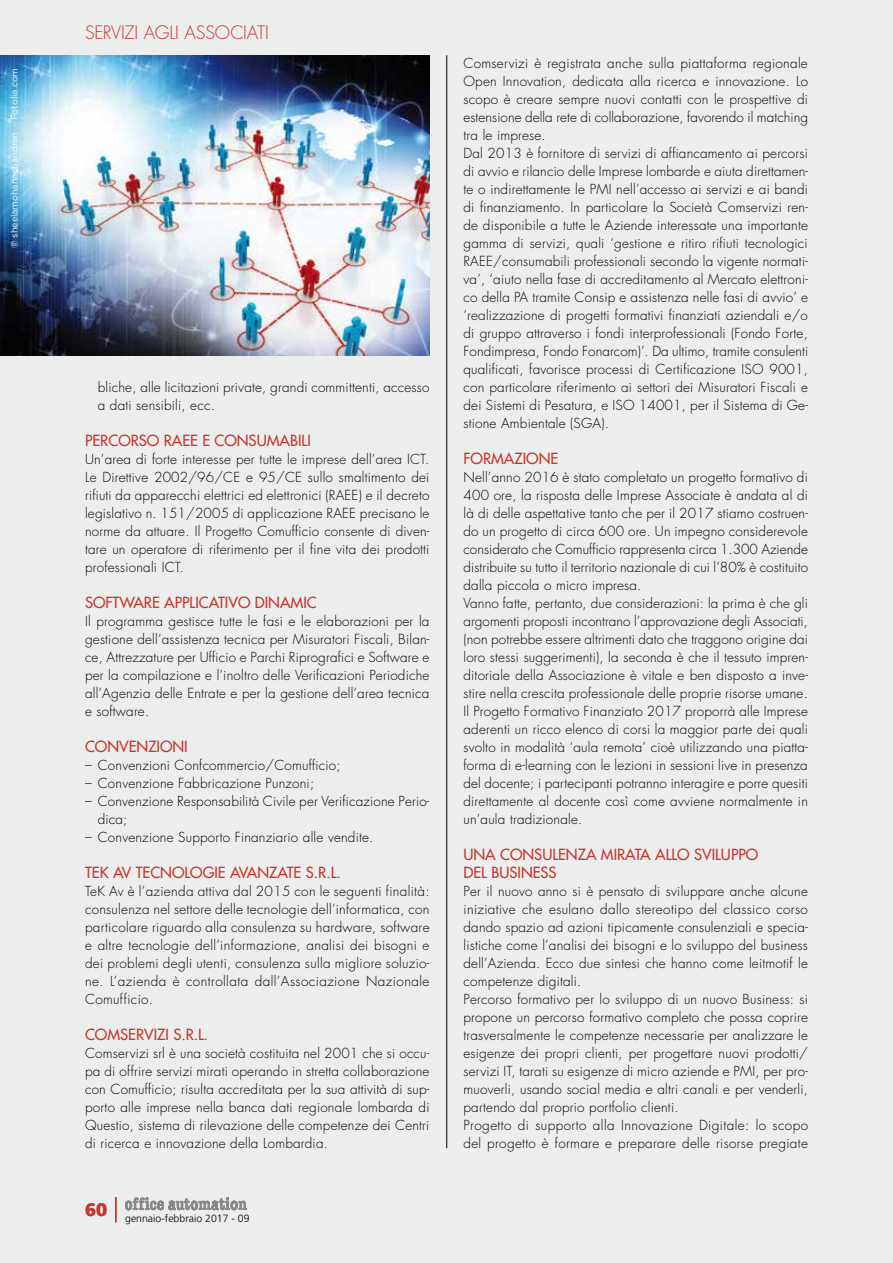
<style>
.page{position:relative;width:893px;height:1263px;background:#eceded}
.page>*{position:absolute;margin:0;border:0;box-sizing:border-box;transform-origin:0 0}
.t1{font:300 18px "Futura";letter-spacing:-.015em;color:#c7362b}
.t2{font:900 18px "Frutiger";color:#c7362b}
.t3{font:15px/18px "Futura";color:#c7362b}
.t4{font:300 13.5px/18px "Futura";letter-spacing:.015em;color:#000}
.t5{font:300 10.5px "Frutiger";color:#000}
.t6{font:9px "Gotham";color:#fff}
</style>
<div class="page">
<svg style="left:125px;top:1197px;width:122px;height:13px"></svg>
<hr style="left:115px;top:1197px;width:2px;height:25px;background:#c7362b">
<img style="left:0;top:55px;width:429px;height:301px">
<hr style="left:446px;top:55px;width:1px;height:1093px;background:#000">
<p class="t6" style="left:9px;top:248px;width:181px;rotate:-90deg">© sheelamohanachandran - Fotolia.com</p>
<h1 class="t1" style="left:85px;top:22px;width:185px">SERVIZI AGLI ASSOCIATI</h1>
<p class="t4" style="left:98px;top:378px;width:333px">bliche, alle licitazioni private, grandi committenti, accesso a dati sensibili, ecc.</p>
<p class="t3" style="left:85px;top:431px;width:227px">PERCORSO RAEE E CONSUMABILI</p>
<p class="t4" style="left:85px;top:450px;width:346px;text-align:justify">Un’area di forte interesse per tutte le imprese dell’area ICT.<br>Le Direttive 2002/96/CE e 95/CE sullo smaltimento dei rifiuti da apparecchi elettrici ed elettronici (RAEE) e il decreto legislativo n. 151/2005 di applicazione RAEE precisano le norme da attuare. Il Progetto Comufficio consente di diven&shy;tare un operatore di riferimento per il fine vita dei prodotti professionali ICT.</p>
<p class="t3" style="left:85px;top:593px;width:233px">SOFTWARE APPLICATIVO DINAMIC</p>
<p class="t4" style="left:85px;top:612px;width:346px;text-align:justify">Il programma gestisce tutte le fasi e le elaborazioni per la gestione dell’assistenza tecnica per Misuratori Fiscali, Bilan&shy;ce, Attrezzature per Ufficio e Parchi Riprografici e Software e per la compilazione e l’inoltro delle Verificazioni Periodiche all’Agenzia delle Entrate e per la gestione dell’area tecnica e software.</p>
<p class="t3" style="left:85px;top:737px;width:104px">CONVENZIONI</p>
<p class="t4" style="left:85px;top:756px;width:257px">– Convenzioni Confcommercio/Comufficio;</p>
<p class="t4" style="left:85px;top:774px;width:231px">– Convenzione Fabbricazione Punzoni;</p>
<p class="t4" style="left:98px;top:792px;width:333px;text-indent:-13px">– Convenzione Responsabilità Civile per Verificazione Perio&shy;dica;</p>
<p class="t4" style="left:85px;top:828px;width:290px">– Convenzione Supporto Finanziario alle vendite.</p>
<p class="t3" style="left:85px;top:863px;width:257px">TEK AV TECNOLOGIE AVANZATE S.R.L.</p>
<p class="t4" style="left:85px;top:882px;width:346px;text-align:justify">TeK Av è l’azienda attiva dal 2015 con le seguenti finalità: consulenza nel settore delle tecnologie dell’informatica, con particolare riguardo alla consulenza su hardware, software e altre tecnologie dell’informazione, analisi dei bisogni e dei problemi degli utenti, consulenza sulla migliore soluzio&shy;ne. L’azienda è controllata dall’Associazione Nazionale Comufficio.</p>
<p class="t3" style="left:85px;top:1025px;width:125px">COMSERVIZI S.R.L.</p>
<p class="t4" style="left:85px;top:1044px;width:346px;text-align:justify">Comservizi srl è una società costituita nel 2001 che si occu&shy;pa di offrire servizi mirati operando in stretta collaborazione con Comufficio; risulta accreditata per la sua attività di sup&shy;porto alle imprese nella banca dati regionale lombarda di Questio, sistema di rilevazione delle competenze dei Centri di ricerca e innovazione della Lombardia.</p>
<h1 class="t2" style="left:85px;top:1199px;width:24px">60</h1>
<p class="t5" style="left:125px;top:1212px;width:126px">gennaio-febbraio 2017 - 09</p>
<p class="t4" style="left:463px;top:54px;width:346px">Comservizi è registrata anche sulla piattaforma regionale Open Innovation, dedicata alla ricerca e innovazione. Lo scopo è creare sempre nuovi contatti con le prospettive di estensione della rete di collaborazione, favorendo il matching tra le imprese.<br>Dal 2013 è fornitore di servizi di affiancamento ai percorsi di avvio e rilancio delle Imprese lombarde e aiuta direttamen&shy;te o indirettamente le PMI nell’accesso ai servizi e ai bandi di finanziamento. In particolare la Società Comservizi ren&shy;de disponibile a tutte le Aziende interessate una importante gamma di servizi, quali ‘gestione e ritiro rifiuti tecnologici RAEE/consumabili professionali secondo la vigente normati&shy;va’, ‘aiuto nella fase di accreditamento al Mercato elettroni&shy;co della PA tramite Consip e assistenza nelle fasi di avvio’ e ‘realizzazione di progetti formativi finanziati aziendali e/o di gruppo attraverso i fondi interprofessionali (Fondo Forte, Fondimpresa, Fondo Fonarcom)’. Da ultimo, tramite consulenti qualificati, favorisce processi di Certificazione ISO 9001, con particolare riferimento ai settori dei Misuratori Fiscali e dei Sistemi di Pesatura, e ISO 14001, per il Sistema di Ge&shy;stione Ambientale (SGA).</p>
<p class="t3" style="left:463px;top:449px;width:96px">FORMAZIONE</p>
<p class="t4" style="left:463px;top:468px;width:346px">Nell’anno 2016 è stato completato un progetto formativo di 400 ore, la risposta delle Imprese Associate è andata al di là di delle aspettative tanto che per il 2017 stiamo costruen&shy;do un progetto di circa 600 ore. Un impegno considerevole considerato che Comufficio rappresenta circa 1.300 Aziende distribuite su tutto il territorio nazionale di cui l’80% è costituito dalla piccola o micro impresa.<br>Vanno fatte, pertanto, due considerazioni: la prima è che gli argomenti proposti incontrano l’approvazione degli Associati, (non potrebbe essere altrimenti dato che traggono origine dai loro stessi suggerimenti), la seconda è che il tessuto impren&shy;ditoriale della Associazione è vitale e ben disposto a inve&shy;stire nella crescita professionale delle proprie risorse umane.<br>Il Progetto Formativo Finanziato 2017 proporrà alle Imprese aderenti un ricco elenco di corsi la maggior parte dei quali svolto in modalità ‘aula remota’ cioè utilizzando una piatta&shy;forma di e-learning con le lezioni in sessioni live in presenza del docente; i partecipanti potranno interagire e porre quesiti direttamente al docente così come avviene normalmente in un’aula tradizionale.</p>
<p class="t3" style="left:463px;top:845px;width:296px">UNA CONSULENZA MIRATA ALLO SVILUPPO<br>DEL BUSINESS</p>
<p class="t4" style="left:463px;top:882px;width:346px">Per il nuovo anno si è pensato di sviluppare anche alcune iniziative che esulano dallo stereotipo del classico corso dando spazio ad azioni tipicamente consulenziali e specia&shy;listiche come l’analisi dei bisogni e lo sviluppo del business dell’Azienda. Ecco due sintesi che hanno come leitmotif le competenze digitali.<br>Percorso formativo per lo sviluppo di un nuovo Business: si propone un percorso formativo completo che possa coprire trasversalmente le competenze necessarie per analizzare le esigenze dei propri clienti, per progettare nuovi prodotti/ servizi IT, tarati su esigenze di micro aziende e PMI, per pro&shy;muoverli, usando social media e altri canali e per venderli, partendo dal proprio portfolio clienti.<br>Progetto di supporto alla Innovazione Digitale: lo scopo del progetto è formare e preparare delle risorse pregiate</p>
</div>
